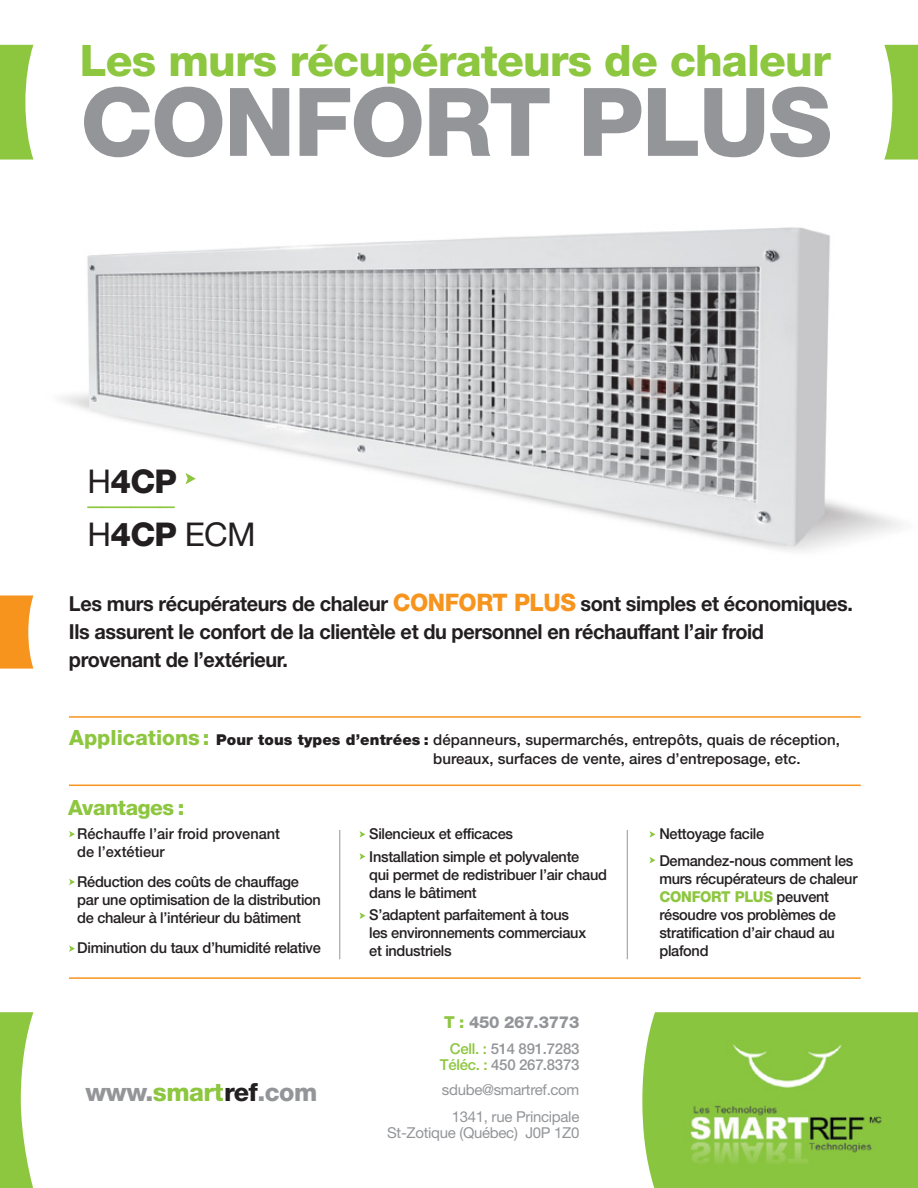
<style>
.page{position:relative;width:918px;height:1188px;background:#fff}
.page>*{position:absolute;margin:0;border:0;box-sizing:border-box;transform-origin:0 0}
.t1{font:800 94.95px "Helvetica Neue";letter-spacing:-.02em;color:#939598}
.t2{font:800 43.5px "Helvetica Neue";letter-spacing:-.02em;color:#8dc63f}
.t3{font:800 32.85px/52.7px "Helvetica Neue";color:#231f20}
.t4{font:32.85px "Helvetica Neue";color:#8dc63f;scale:.92 1}
.t5{font:800 25.2px "Helvetica Neue";letter-spacing:-.02em;color:#939598}
.t6{font:800 21px "Helvetica Neue";letter-spacing:-.02em;color:#8dc63f}
.t7{font:700 20.7px/27.6px "Helvetica Neue";letter-spacing:-.02em;color:#231f20;scale:.96 1}
.t8{font:800 16.5px "Helvetica Neue";letter-spacing:-.02em;color:#939598}
.t9{font:500 15px/18px "Helvetica Neue";letter-spacing:-.02em;color:#231f20}
.t10{font:500 15px/19.5px "Helvetica Neue";color:#231f20}
.t11{font:15px/26.7px "Helvetica Neue";letter-spacing:-.02em;color:#939598;text-align:right}
.t12{font:500 15px/16.2px "Helvetica Neue";letter-spacing:-.02em;color:#939598;text-align:right}
.s1{font-weight:400}
.s2{font-weight:800;font-size:24.15px;color:#f7941e}
.s3{font-weight:800;font-size:21px;color:#8dc63f}
.s4{font-weight:900}
.s5{font-weight:800;color:#8dc63f}
.s6{color:#8dc63f}
.s7{color:#231f20}
</style>
<div class="page">
<svg style="left:0;top:1012px;width:34px;height:176px"></svg>
<hr style="left:69px;top:716px;width:792px;height:2px;background:#f7941e">
<hr style="left:69px;top:785px;width:792px;height:1px;background:#f7941e">
<hr style="left:69px;top:977px;width:792px;height:2px;background:#f7941e">
<svg style="left:0;top:45px;width:33px;height:102px"></svg>
<svg style="left:884px;top:45px;width:34px;height:102px"></svg>
<svg style="left:69px;top:831px;width:6px;height:6px"></svg>
<svg style="left:360px;top:831px;width:5px;height:7px"></svg>
<svg style="left:650px;top:831px;width:5px;height:7px"></svg>
<svg style="left:650px;top:857px;width:5px;height:7px"></svg>
<svg style="left:360px;top:853px;width:5px;height:7px"></svg>
<svg style="left:360px;top:912px;width:5px;height:7px"></svg>
<svg style="left:69px;top:879px;width:6px;height:6px"></svg>
<svg style="left:69px;top:945px;width:6px;height:7px"></svg>
<hr style="left:339px;top:830px;width:1px;height:129px;background:#939598">
<hr style="left:627px;top:830px;width:1px;height:129px;background:#939598">
<img style="left:642px;top:1012px;width:276px;height:176px">
<img style="left:676px;top:1022px;width:221px;height:150px">
<img style="left:0;top:147px;width:918px;height:450px">
<svg style="left:185px;top:473px;width:11px;height:11px"></svg>
<svg style="left:0;top:596px;width:33px;height:73px;background:#f79e34"></svg>
<h2 class="t2" style="left:80px;top:35px;width:752px">Les murs récupérateurs de chaleur</h2>
<h1 class="t1" style="left:80px;top:66px;width:754px">CONFORT PLUS</h1>
<h3 class="t3" style="left:87px;top:455px;width:170px;text-indent:23px">4CP<br><span class="s1">H</span>4CP <span class="s1">ECM</span></h3>
<h3 class="t4" style="left:87px;top:473px;width:97px"><sup>H</sup>______</h3>
<h3 class="t7" style="left:69px;top:590px;width:818px">Les murs récupérateurs de chaleur <span class="s2">CONFORT PLUS</span> sont simples et économiques.<br>Ils assurent le confort de la clientèle et du personnel en réchauffant l’air froid provenant de l’extérieur.</h3>
<p class="t10" style="left:433px;top:729px;width:408px;text-indent:-364px"><span class="s3">Applications :</span> <span class="s4">Pour tous types d’entrées :</span> dépanneurs, supermarchés, entrepôts, quais de réception, bureaux, surfaces de vente, aires d’entreposage, etc.</p>
<h3 class="t6" style="left:68px;top:795px;width:118px">Avantages :</h3>
<p class="t10" style="left:77px;top:825px;width:204px;line-height:18px">Réchauffe l’air froid provenant de l’extétieur</p>
<p class="t9" style="left:77px;top:873px;width:245px">Réduction des coûts de chauffage par une optimisation de la distribution de chaleur à l’intérieur du bâtiment</p>
<p class="t9" style="left:77px;top:939px;width:245px">Diminution du taux d’humidité relative</p>
<p class="t9" style="left:369px;top:823px;width:212px;line-height:22.5px">Silencieux et efficaces<br>Installation simple et polyvalente</p>
<p class="t9" style="left:369px;top:865px;width:239px">qui permet de redistribuer l’air chaud dans le bâtiment</p>
<p class="t9" style="left:369px;top:906px;width:218px">S’adaptent parfaitement à tous les environnements commerciaux et industriels</p>
<p class="t9" style="left:659px;top:820px;width:196px;line-height:27px">Nettoyage facile<br>Demandez-nous comment les</p>
<p class="t9" style="left:659px;top:870px;width:200px">murs récupérateurs de chaleur<br><span class="s5">CONFORT PLUS</span> peuvent résoudre vos problèmes de stratification d’air chaud au plafond</p>
<h3 class="t5" style="left:86px;top:1077px;width:233px">www.<span class="s6">smart</span><span class="s7">ref</span>.com</h3>
<p class="t8" style="left:444px;top:1013px;width:137px"><span class="s6">T :</span> 450 267.3773</p>
<p class="t12" style="left:440px;top:1040px;width:141px"><span class="s6">Cell. :</span> 514 891.7283<br><span class="s6">Téléc. :</span> 450 267.8373</p>
<p class="t11" style="left:442px;top:1076px;width:139px">sdube@smartref.com<br>1341, rue Principale</p>
<p class="t11" style="left:387px;top:1119px;width:194px">St-Zotique (Québec) J0P 1Z0</p>
</div>
